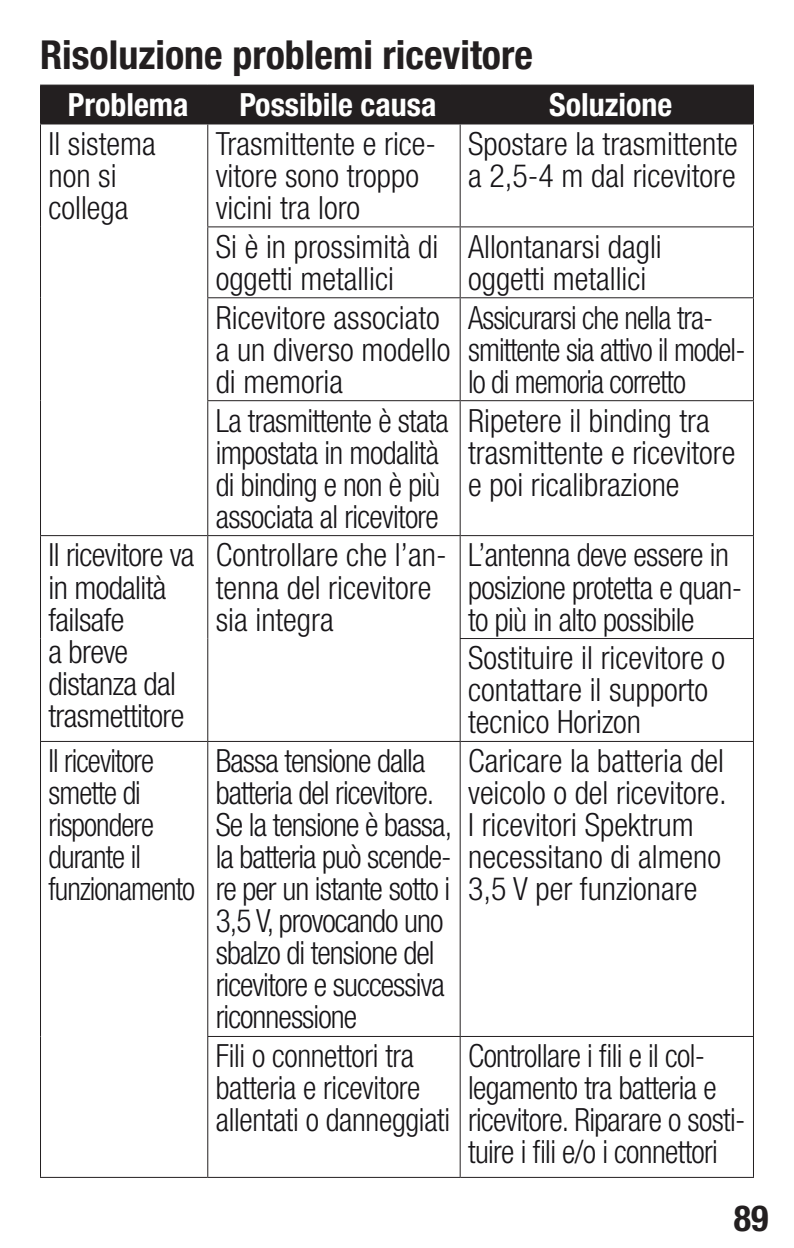
<style>
.page{position:relative;width:794px;height:1248px;background:#fff}
.page>*{position:absolute;margin:0;border:0;box-sizing:border-box;transform-origin:0 0}
.Section_Header{font:700 condensed 40px "Helvetica Neue LT Std";color:#231f20}
.t1{font:700 condensed 36px "Helvetica Neue LT Std";color:#231f20}
.Body_-_SPM{font:300 condensed 32px/32px "Helvetica Neue LT Std";letter-spacing:-.02em;color:#171518}
.Body_-_SPM-2{font:300 condensed 32px/32px "Helvetica Neue LT Std";color:#171518}
.Body_-_SPM-3{font:300 condensed 32px/32px "Helvetica Neue LT Std";letter-spacing:-.02em;color:#171518;scale:.95 1}
.body{font:700 condensed 32px "Helvetica Neue LT Std";color:#fff}
</style>
<div class="page">
<div style="left:41px;top:86px;width:712px;height:37px;background:#231f20"></div>
<hr style="left:40px;top:1176px;width:168px;height:1px;background:#231f20">
<hr style="left:40px;top:124px;width:1px;height:103px;background:#231f20">
<hr style="left:40px;top:227px;width:1px;height:71px;background:#231f20">
<hr style="left:40px;top:298px;width:1px;height:102px;background:#231f20">
<hr style="left:40px;top:400px;width:1px;height:135px;background:#231f20">
<hr style="left:207px;top:124px;width:1px;height:102px;background:#231f20">
<hr style="left:459px;top:124px;width:2px;height:102px;background:#231f20">
<hr style="left:753px;top:124px;width:1px;height:102px;background:#231f20">
<hr style="left:207px;top:226px;width:253px;height:1px;background:#231f20">
<hr style="left:207px;top:227px;width:1px;height:70px;background:#231f20">
<hr style="left:460px;top:226px;width:294px;height:1px;background:#231f20">
<hr style="left:459px;top:227px;width:2px;height:70px;background:#231f20">
<hr style="left:753px;top:227px;width:1px;height:70px;background:#231f20">
<hr style="left:207px;top:297px;width:253px;height:1px;background:#231f20">
<hr style="left:207px;top:298px;width:1px;height:102px;background:#231f20">
<hr style="left:460px;top:297px;width:294px;height:1px;background:#231f20">
<hr style="left:459px;top:298px;width:2px;height:102px;background:#231f20">
<hr style="left:753px;top:298px;width:1px;height:102px;background:#231f20">
<hr style="left:207px;top:400px;width:253px;height:1px;background:#231f20">
<hr style="left:207px;top:401px;width:1px;height:134px;background:#231f20">
<hr style="left:460px;top:400px;width:294px;height:1px;background:#231f20">
<hr style="left:459px;top:401px;width:2px;height:134px;background:#231f20">
<hr style="left:753px;top:401px;width:1px;height:134px;background:#231f20">
<hr style="left:40px;top:84px;width:168px;height:2px;background:#231f20">
<hr style="left:40px;top:86px;width:1px;height:37px;background:#231f20">
<hr style="left:208px;top:84px;width:252px;height:2px;background:#231f20">
<hr style="left:207px;top:86px;width:1px;height:37px;background:#231f20">
<hr style="left:460px;top:84px;width:294px;height:2px;background:#231f20">
<hr style="left:459px;top:86px;width:2px;height:37px;background:#231f20">
<hr style="left:753px;top:86px;width:1px;height:37px;background:#231f20">
<hr style="left:40px;top:123px;width:168px;height:2px;background:#231f20">
<hr style="left:208px;top:123px;width:252px;height:2px;background:#231f20">
<hr style="left:460px;top:123px;width:294px;height:2px;background:#231f20">
<hr style="left:40px;top:535px;width:168px;height:1px;background:#231f20">
<hr style="left:40px;top:536px;width:1px;height:102px;background:#231f20">
<hr style="left:208px;top:535px;width:252px;height:1px;background:#231f20">
<hr style="left:207px;top:536px;width:1px;height:102px;background:#231f20">
<hr style="left:40px;top:638px;width:1px;height:102px;background:#231f20">
<hr style="left:207px;top:638px;width:1px;height:102px;background:#231f20">
<hr style="left:460px;top:535px;width:294px;height:1px;background:#231f20">
<hr style="left:459px;top:536px;width:2px;height:102px;background:#231f20">
<hr style="left:753px;top:536px;width:1px;height:102px;background:#231f20">
<hr style="left:460px;top:637px;width:294px;height:2px;background:#231f20">
<hr style="left:459px;top:639px;width:2px;height:101px;background:#231f20">
<hr style="left:753px;top:639px;width:1px;height:101px;background:#231f20">
<hr style="left:40px;top:740px;width:168px;height:2px;background:#231f20">
<hr style="left:40px;top:741px;width:1px;height:295px;background:#231f20">
<hr style="left:40px;top:1036px;width:1px;height:140px;background:#231f20">
<hr style="left:208px;top:740px;width:252px;height:2px;background:#231f20">
<hr style="left:207px;top:741px;width:1px;height:294px;background:#231f20">
<hr style="left:460px;top:740px;width:294px;height:2px;background:#231f20">
<hr style="left:459px;top:741px;width:2px;height:294px;background:#231f20">
<hr style="left:753px;top:741px;width:1px;height:294px;background:#231f20">
<hr style="left:207px;top:1035px;width:253px;height:2px;background:#231f20">
<hr style="left:207px;top:1036px;width:1px;height:140px;background:#231f20">
<hr style="left:460px;top:1035px;width:294px;height:2px;background:#231f20">
<hr style="left:459px;top:1036px;width:2px;height:140px;background:#231f20">
<hr style="left:753px;top:1036px;width:1px;height:140px;background:#231f20">
<hr style="left:208px;top:1176px;width:252px;height:1px;background:#231f20">
<hr style="left:460px;top:1176px;width:294px;height:1px;background:#231f20">
<p class="Section_Header" style="left:40px;top:30px;width:494px">Risoluzione problemi ricevitore</p>
<p class="body" style="left:68px;top:85px;width:122px">Problema</p>
<p class="body" style="left:239px;top:85px;width:198px">Possibile causa</p>
<p class="body" style="left:549px;top:85px;width:125px">Soluzione</p>
<p class="Body_-_SPM-2" style="left:48px;top:127px;width:109px">Il sistema non si collega</p>
<p class="Body_-_SPM-2" style="left:216px;top:127px;width:222px">Trasmittente e rice&shy;vitore sono troppo vicini tra loro</p>
<p class="Body_-_SPM-2" style="left:468px;top:127px;width:271px">Spostare la trasmittente a 2,5-4 m dal ricevitore</p>
<p class="Body_-_SPM-2" style="left:216px;top:230px;width:224px">Si è in prossimità di oggetti metallici</p>
<p class="Body_-_SPM-2" style="left:468px;top:230px;width:195px">Allontanarsi dagli oggetti metallici</p>
<p class="Body_-_SPM-2" style="left:216px;top:301px;width:236px">Ricevitore associato a un diverso modello di memoria</p>
<p class="Body_-_SPM-3" style="left:468px;top:301px;width:293px">Assicurarsi che nella tra&shy;smittente sia attivo il model&shy;lo di memoria corretto</p>
<p class="Body_-_SPM" style="left:216px;top:404px;width:234px">La trasmittente è stata impostata in modalità di binding e non è più associata al ricevitore</p>
<p class="Body_-_SPM-2" style="left:468px;top:404px;width:269px">Ripetere il binding tra trasmittente e ricevitore e poi ricalibrazione</p>
<p class="Body_-_SPM" style="left:48px;top:539px;width:148px">Il ricevitore va in modalità failsafe<br>a breve distanza dal trasmettitore</p>
<p class="Body_-_SPM-2" style="left:216px;top:539px;width:232px">Controllare che l’an&shy;tenna del ricevitore sia integra</p>
<p class="Body_-_SPM" style="left:468px;top:539px;width:275px">L’antenna deve essere in posizione protetta e quan&shy;to più in alto possibile</p>
<p class="Body_-_SPM-2" style="left:468px;top:641px;width:258px">Sostituire il ricevitore o contattare il supporto tecnico Horizon</p>
<p class="Body_-_SPM-3" style="left:48px;top:744px;width:156px">Il ricevitore smette di rispondere durante il funzionamento</p>
<p class="Body_-_SPM" style="left:216px;top:744px;width:238px">Bassa tensione dalla batteria del ricevitore.<br>Se la tensione è bassa, la batteria può scende&shy;re per un istante sotto i<br>3,5 V, provocando uno sbalzo di tensione del ricevitore e successiva riconnessione</p>
<p class="Body_-_SPM-2" style="left:468px;top:744px;width:260px">Caricare la batteria del veicolo o del ricevitore.<br>I ricevitori Spektrum necessitano di almeno<br>3,5 V per funzionare</p>
<p class="Body_-_SPM" style="left:216px;top:1039px;width:236px">Fili o connettori tra batteria e ricevitore allentati o danneggiati</p>
<p class="Body_-_SPM" style="left:468px;top:1039px;width:279px">Controllare i fili e il col&shy;legamento tra batteria e ricevitore. Riparare o sosti&shy;tuire i fili e/o i connettori</p>
<p class="t1" style="left:734px;top:1196px;width:36px">89</p>
</div>
